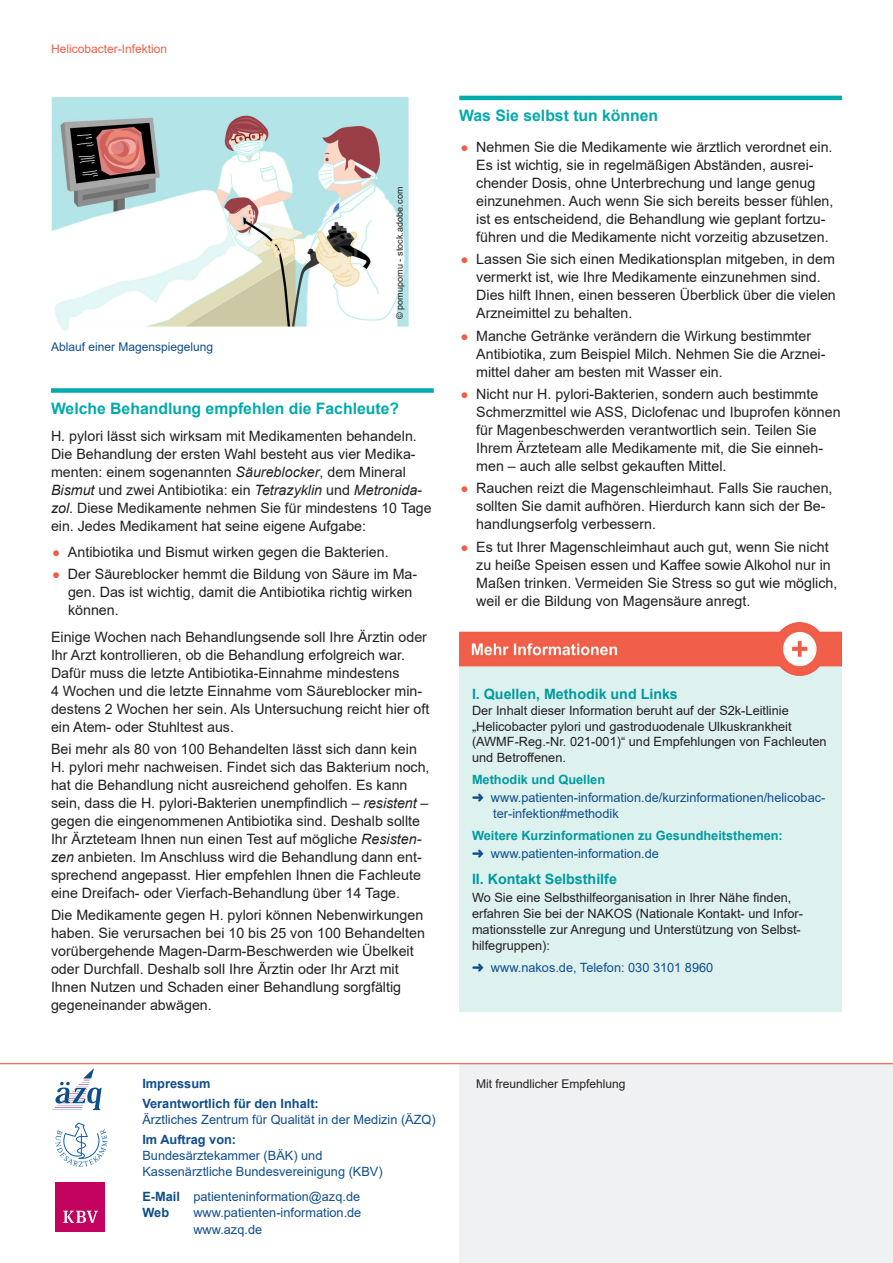
<style>
.page{position:relative;width:893px;height:1263px;background:#fff}
.page>*{position:absolute;margin:0;border:0;box-sizing:border-box;transform-origin:0 0}
.Zwischentitel{font:700 15.75px "Arial";color:#00aaad}
.Fliesstext{font:14.25px/18px "Arial";color:#231f20}
.Kasten_Aufzaehlung{font:700 14.25px "Arial";color:#009b9e}
.t1{font:12.75px/15.8px "Arial";color:#0f4e8c}
.Kasten_Aufzaehlung-2{font:12.75px/15.8px "Arial";color:#231f20}
.Kasten_Fliesstext{font:12.75px/15.8px "Arial";color:#231f20}
.Kasten_Aufzaehlung-3{font:700 12.75px "Arial";color:#009b9e}
.t2{font:700 12.75px "Arial";color:#0f4e8c}
.Bildunterschrift{font:12px "Arial";color:#0f4e8c}
.t3{font:12px "Arial";color:#231f20}
.Seiteninformation{font:12px "Arial";color:#f15e48}
.Bildquelle{font:9px "Arial";letter-spacing:.01em;color:#231f20}
.s1{font-style:italic}
.s2{font-size:13.5px;color:#f15e48}
.s3{font-weight:700}
</style>
<div class="page">
<div style="left:459px;top:1063px;width:434px;height:200px;background:#f0f1f2"></div>
<hr style="left:0;top:1063px;width:893px;height:1px;background:#f15e48">
<svg style="left:56px;top:1122px;width:51px;height:45px"></svg>
<div style="left:56px;top:1182px;width:49px;height:50px;background:#c3015f"></div>
<svg style="left:63px;top:1211px;width:35px;height:12px"></svg>
<svg style="left:52px;top:1068px;width:50px;height:42px"></svg>
<hr style="left:459px;top:96px;width:383px;height:4px;background:#00aaad">
<div style="left:51px;top:388px;width:383px;height:5px;background:#00aaad"></div>
<img style="left:51px;top:97px;width:358px;height:234px">
<div style="left:459px;top:655px;width:383px;height:356px;background:#ddf1ef"></div>
<img style="left:459px;top:622px;width:382px;height:53px">
<p class="Seiteninformation" style="left:51px;top:41px;width:118px">Helicobacter-Infektion</p>
<p class="Bildunterschrift" style="left:51px;top:339px;width:164px">Ablauf einer Magenspiegelung</p>
<p class="Bildquelle" style="left:394px;top:319px;width:134px;rotate:-90deg">© pomupomu - stock.adobe.com</p>
<p class="Zwischentitel" style="left:51px;top:397px;width:350px">Welche Behandlung empfehlen die Fachleute?</p>
<p class="Fliesstext" style="left:51px;top:426px;width:382px">H. pylori lässt sich wirksam mit Medikamenten behandeln.<br>Die Behandlung der ersten Wahl besteht aus vier Medika&shy;menten: einem sogenannten <span class="s1">Säureblocker</span>, dem Mineral <span class="s1">Bismut</span> und zwei Antibiotika: ein <span class="s1">Tetrazyklin</span> und <span class="s1">Metronida&shy;zol</span>. Diese Medikamente nehmen Sie für mindestens 10 Tage ein. Jedes Medikament hat seine eigene Aufgabe:</p>
<p class="Fliesstext" style="left:52px;top:543px;width:338px"><span class="s2">●</span> Antibiotika und Bismut wirken gegen die Bakterien.</p>
<p class="Fliesstext" style="left:68px;top:565px;width:351px;text-indent:-16px"><span class="s2">●</span> Der Säureblocker hemmt die Bildung von Säure im Ma&shy;gen. Das ist wichtig, damit die Antibiotika richtig wirken können.</p>
<p class="Fliesstext" style="left:51px;top:628px;width:380px">Einige Wochen nach Behandlungsende soll Ihre Ärztin oder Ihr Arzt kontrollieren, ob die Behandlung erfolgreich war.<br>Dafür muss die letzte Antibiotika-Einnahme mindestens<br>4 Wochen und die letzte Einnahme vom Säureblocker min&shy;destens 2 Wochen her sein. Als Untersuchung reicht hier oft ein Atem- oder Stuhltest aus.</p>
<p class="Fliesstext" style="left:51px;top:740px;width:380px">Bei mehr als 80 von 100 Behandelten lässt sich dann kein H. pylori mehr nachweisen. Findet sich das Bakterium noch, hat die Behandlung nicht ausreichend geholfen. Es kann sein, dass die H. pylori-Bakterien unempfindlich – <span class="s1">resistent</span> – gegen die eingenommenen Antibiotika sind. Deshalb sollte Ihr Ärzteteam Ihnen nun einen Test auf mögliche <span class="s1">Resisten&shy;zen</span> anbieten. Im Anschluss wird die Behandlung dann ent&shy;sprechend angepasst. Hier empfehlen Ihnen die Fachleute eine Dreifach- oder Vierfach-Behandlung über 14 Tage.</p>
<p class="Fliesstext" style="left:51px;top:906px;width:375px">Die Medikamente gegen H. pylori können Nebenwirkungen haben. Sie verursachen bei 10 bis 25 von 100 Behandelten vorübergehende Magen-Darm-Beschwerden wie Übelkeit oder Durchfall. Deshalb soll Ihre Ärztin oder Ihr Arzt mit Ihnen Nutzen und Schaden einer Behandlung sorgfältig gegeneinander abwägen.</p>
<p class="Zwischentitel" style="left:459px;top:105px;width:200px">Was Sie selbst tun können</p>
<p class="Fliesstext" style="left:476px;top:138px;width:359px;text-indent:-16px"><span class="s2">●</span> Nehmen Sie die Medikamente wie ärztlich verordnet ein.<br>Es ist wichtig, sie in regelmäßigen Abständen, ausrei&shy;chender Dosis, ohne Unterbrechung und lange genug einzunehmen. Auch wenn Sie sich bereits besser fühlen, ist es entscheidend, die Behandlung wie geplant fortzu&shy;führen und die Medikamente nicht vorzeitig abzusetzen.</p>
<p class="Fliesstext" style="left:476px;top:250px;width:361px;text-indent:-16px"><span class="s2">●</span> Lassen Sie sich einen Medikationsplan mitgeben, in dem vermerkt ist, wie Ihre Medikamente einzunehmen sind.<br>Dies hilft Ihnen, einen besseren Überblick über die vielen Arzneimittel zu behalten.</p>
<p class="Fliesstext" style="left:476px;top:327px;width:351px;text-indent:-16px"><span class="s2">●</span> Manche Getränke verändern die Wirkung bestimmter<br>Antibiotika, zum Beispiel Milch. Nehmen Sie die Arznei&shy;mittel daher am besten mit Wasser ein.</p>
<p class="Fliesstext" style="left:476px;top:385px;width:366px;text-indent:-16px"><span class="s2">●</span> Nicht nur H. pylori-Bakterien, sondern auch bestimmte Schmerzmittel wie ASS, Diclofenac und Ibuprofen können für Magenbeschwerden verantwortlich sein. Teilen Sie Ihrem Ärzteteam alle Medikamente mit, die Sie einneh&shy;men – auch alle selbst gekauften Mittel.</p>
<p class="Fliesstext" style="left:476px;top:479px;width:358px;text-indent:-16px"><span class="s2">●</span> Rauchen reizt die Magenschleimhaut. Falls Sie rauchen, sollten Sie damit aufhören. Hierdurch kann sich der Be&shy;handlungserfolg verbessern.</p>
<p class="Fliesstext" style="left:476px;top:537px;width:363px;text-indent:-16px"><span class="s2">●</span> Es tut Ihrer Magenschleimhaut auch gut, wenn Sie nicht zu heiße Speisen essen und Kaffee sowie Alkohol nur in Maßen trinken. Vermeiden Sie Stress so gut wie möglich, weil er die Bildung von Magensäure anregt.</p>
<p class="Kasten_Aufzaehlung" style="left:472px;top:684px;width:207px">I. Quellen, Methodik und Links</p>
<p class="Kasten_Aufzaehlung-2" style="left:472px;top:702px;width:356px">Der Inhalt dieser Information beruht auf der S2k-Leitlinie „Helicobacter pylori und gastroduodenale Ulkuskrankheit (AWMF-Reg.-Nr. 021-001)“ und Empfehlungen von Fachleuten und Betroffenen.</p>
<p class="Kasten_Aufzaehlung-3" style="left:472px;top:771px;width:135px">Methodik und Quellen</p>
<p class="t1" style="left:493px;top:790px;width:334px;text-indent:-21px">➜ www.patienten-information.de/kurzinformationen/helicobac&shy;ter-infektion#methodik</p>
<p class="Kasten_Aufzaehlung-3" style="left:472px;top:827px;width:312px">Weitere Kurzinformationen zu Gesundheitsthemen:</p>
<p class="t1" style="left:472px;top:845px;width:188px">➜ www.patienten-information.de</p>
<p class="Kasten_Aufzaehlung" style="left:472px;top:869px;width:146px">II. Kontakt Selbsthilfe</p>
<p class="Kasten_Fliesstext" style="left:472px;top:890px;width:332px">Wo Sie eine Selbsthilfeorganisation in Ihrer Nähe finden, erfahren Sie bei der NAKOS (Nationale Kontakt- und Infor&shy;mationsstelle zur Anregung und Unterstützung von Selbst&shy;hilfegruppen):</p>
<p class="t1" style="left:472px;top:959px;width:243px">➜ www.nakos.de, Telefon: 030 3101 8960</p>
<p class="t2" style="left:142px;top:1075px;width:70px">Impressum</p>
<p class="t3" style="left:476px;top:1075px;width:151px">Mit freundlicher Empfehlung</p>
<p class="t2" style="left:142px;top:1095px;width:178px">Verantwortlich für den Inhalt:</p>
<p class="t1" style="left:142px;top:1112px;width:295px">Ärztliches Zentrum für Qualität in der Medizin (ÄZQ)</p>
<p class="t2" style="left:142px;top:1131px;width:95px">Im Auftrag von:</p>
<p class="t1" style="left:142px;top:1147px;width:242px">Bundesärztekammer (BÄK) und<br>Kassenärztliche Bundesvereinigung (KBV)</p>
<p class="t1" style="left:142px;top:1188px;width:219px;line-height:16.5px"><span class="s3">E-Mail</span> patienteninformation@azq.de<br><span class="s3">Web</span></p>
<p class="t1" style="left:193px;top:1204px;width:169px;line-height:16.5px">www.patienten-information.de www.azq.de</p>
</div>
